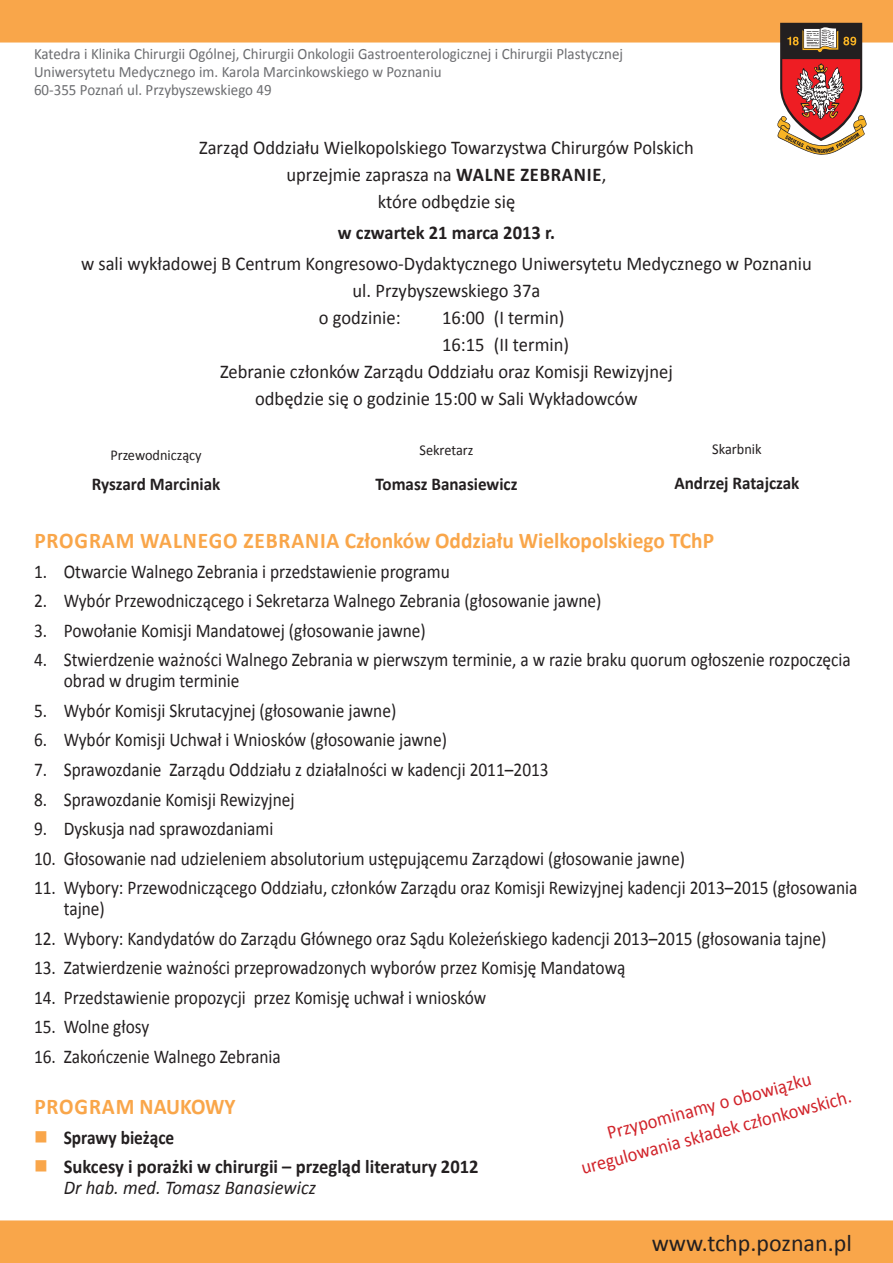
<style>
.page{position:relative;width:893px;height:1263px;background:#fff}
.page>*{position:absolute;margin:0;border:0;box-sizing:border-box;transform-origin:0 0}
.t1{font:24px "Calibri";color:#231f20}
.t2{font:700 22.5px "Calibri";color:#f9a64a;scale:.95 1}
.t3{font:19.5px/21px "Calibri";color:#231f20;scale:.89 1}
.t4{font:19.5px/27px "Calibri";color:#231f20;text-align:center;scale:.95 1}
.t5{font:700 19.5px/21px "Calibri";color:#231f20;scale:.95 1}
.t6{font:19.5px/27px "Calibri";color:#d1232a;text-align:center;scale:.95 1}
.t7{font:700 19.5px "Calibri";color:#231f20;scale:.89 1}
.t8{font:700 18px "Calibri";color:#231f20;scale:.95 1}
.t9{font:15.75px/18px "Calibri";color:#6c6d70;scale:.95 1}
.t10{font:15px "Calibri";color:#231f20;scale:.95 1}
.s1{font-weight:700}
.s2{color:#f9a64a}
.s3{font-weight:400;font-style:italic}
</style>
<div class="page">
<div style="left:1px;top:1221px;width:891px;height:41px;background:#f9a64a"></div>
<div style="left:0;top:1220px;width:893px;height:43px;border:2px solid #f9a64a"></div>
<div style="left:1px;top:1px;width:891px;height:41px;background:#f9a64a"></div>
<div style="left:0;top:0;width:893px;height:43px;border:2px solid #f9a64a"></div>
<svg style="left:777px;top:23px;width:89px;height:132px"></svg>
<p class="t9" style="left:34px;top:44px;width:622px">Katedra i Klinika Chirurgii Ogólnej, Chirurgii Onkologii Gastroenterologicznej i Chirurgii Plastycznej<br>Uniwersytetu Medycznego im. Karola Marcinkowskiego w Poznaniu<br>60-355 Poznań ul. Przybyszewskiego 49</p>
<p class="t4" style="left:199px;top:133px;width:522px">Zarząd Oddziału Wielkopolskiego Towarzystwa Chirurgów Polskich</p>
<p class="t4" style="left:286px;top:160px;width:338px">uprzejmie zaprasza na <span class="s1">WALNE ZEBRANIE</span>,</p>
<p class="t4" style="left:378px;top:187px;width:146px">które odbędzie się</p>
<p class="t5" style="left:338px;top:221px;width:230px">w czwartek 21 marca 2013 r.</p>
<p class="t4" style="left:81px;top:249px;width:771px">w sali wykładowej B Centrum Kongresowo-Dydaktycznego Uniwersytetu Medycznego w Poznaniu</p>
<p class="t4" style="left:353px;top:276px;width:199px">ul. Przybyszewskiego 37a</p>
<p class="t4" style="left:319px;top:303px;width:88px">o godzinie:</p>
<p class="t4" style="left:442px;top:303px;width:130px">16:00 (I termin)</p>
<p class="t4" style="left:442px;top:330px;width:135px">16:15 (II termin)</p>
<p class="t4" style="left:220px;top:357px;width:478px">Zebranie członków Zarządu Oddziału oraz Komisji Rewizyjnej odbędzie się o godzinie 15:00 w Sali Wykładowców</p>
<p class="t10" style="left:110px;top:445px;width:98px">Przewodniczący</p>
<p class="t8" style="left:92px;top:472px;width:137px">Ryszard Marciniak</p>
<p class="t10" style="left:419px;top:441px;width:58px">Sekretarz</p>
<p class="t8" style="left:375px;top:472px;width:151px">Tomasz Banasiewicz</p>
<p class="t10" style="left:712px;top:440px;width:53px">Skarbnik</p>
<p class="t8" style="left:674px;top:472px;width:133px">Andrzej Ratajczak</p>
<p class="t2" style="left:34px;top:527px;width:717px">PROGRAM WALNEGO ZEBRANIA Członków Oddziału Wielkopolskiego TChP</p>
<p class="t3" style="left:34px;top:560px;width:469px">1. Otwarcie Walnego Zebrania i przedstawienie programu</p>
<p class="t3" style="left:34px;top:589px;width:639px">2. Wybór Przewodniczącego i Sekretarza Walnego Zebrania (głosowanie jawne)</p>
<p class="t3" style="left:34px;top:619px;width:442px">3. Powołanie Komisji Mandatowej (głosowanie jawne)</p>
<p class="t3" style="left:64px;top:648px;width:886px;text-indent:-30px">4. Stwierdzenie ważności Walnego Zebrania w pierwszym terminie, a w razie braku quorum ogłoszenie rozpoczęcia obrad w drugim terminie</p>
<p class="t3" style="left:34px;top:699px;width:409px">5. Wybór Komisji Skrutacyjnej (głosowanie jawne)</p>
<p class="t3" style="left:34px;top:729px;width:465px">6. Wybór Komisji Uchwał i Wniosków (głosowanie jawne)</p>
<p class="t3" style="left:34px;top:758px;width:580px">7. Sprawozdanie Zarządu Oddziału z działalności w kadencji 2011–2013</p>
<p class="t3" style="left:34px;top:788px;width:294px">8. Sprawozdanie Komisji Rewizyjnej</p>
<p class="t3" style="left:34px;top:817px;width:270px">9. Dyskusja nad sprawozdaniami</p>
<p class="t3" style="left:34px;top:847px;width:733px">10. Głosowanie nad udzieleniem absolutorium ustępującemu Zarządowi (głosowanie jawne)</p>
<p class="t3" style="left:64px;top:876px;width:893px;text-indent:-30px">11. Wybory: Przewodniczącego Oddziału, członków Zarządu oraz Komisji Rewizyjnej kadencji 2013–2015 (głosowania tajne)</p>
<p class="t3" style="left:34px;top:927px;width:892px">12. Wybory: Kandydatów do Zarządu Głównego oraz Sądu Koleżeńskiego kadencji 2013–2015 (głosowania tajne)</p>
<p class="t3" style="left:34px;top:956px;width:666px">13. Zatwierdzenie ważności przeprowadzonych wyborów przez Komisję Mandatową</p>
<p class="t3" style="left:34px;top:986px;width:510px">14. Przedstawienie propozycji przez Komisję uchwał i wniosków</p>
<p class="t3" style="left:34px;top:1015px;width:131px">15. Wolne głosy</p>
<p class="t3" style="left:34px;top:1045px;width:279px">16. Zakończenie Walnego Zebrania</p>
<p class="t2" style="left:34px;top:1092px;width:213px">PROGRAM NAUKOWY</p>
<p class="t7" style="left:34px;top:1125px;width:159px"><span class="s2">■</span> Sprawy bieżące</p>
<p class="t5" style="left:64px;top:1155px;width:438px;text-indent:-30px"><span class="s2">■</span> Sukcesy i porażki w chirurgii – przegląd literatury 2012<br><span class="s3">Dr hab. med. Tomasz Banasiewicz</span></p>
<p class="t6" style="left:571px;top:1128px;width:295px;rotate:-15deg">Przypominamy o obowiązku uregulowania składek członkowskich.</p>
<p class="t1" style="left:652px;top:1228px;width:202px">www.tchp.poznan.pl</p>
</div>
